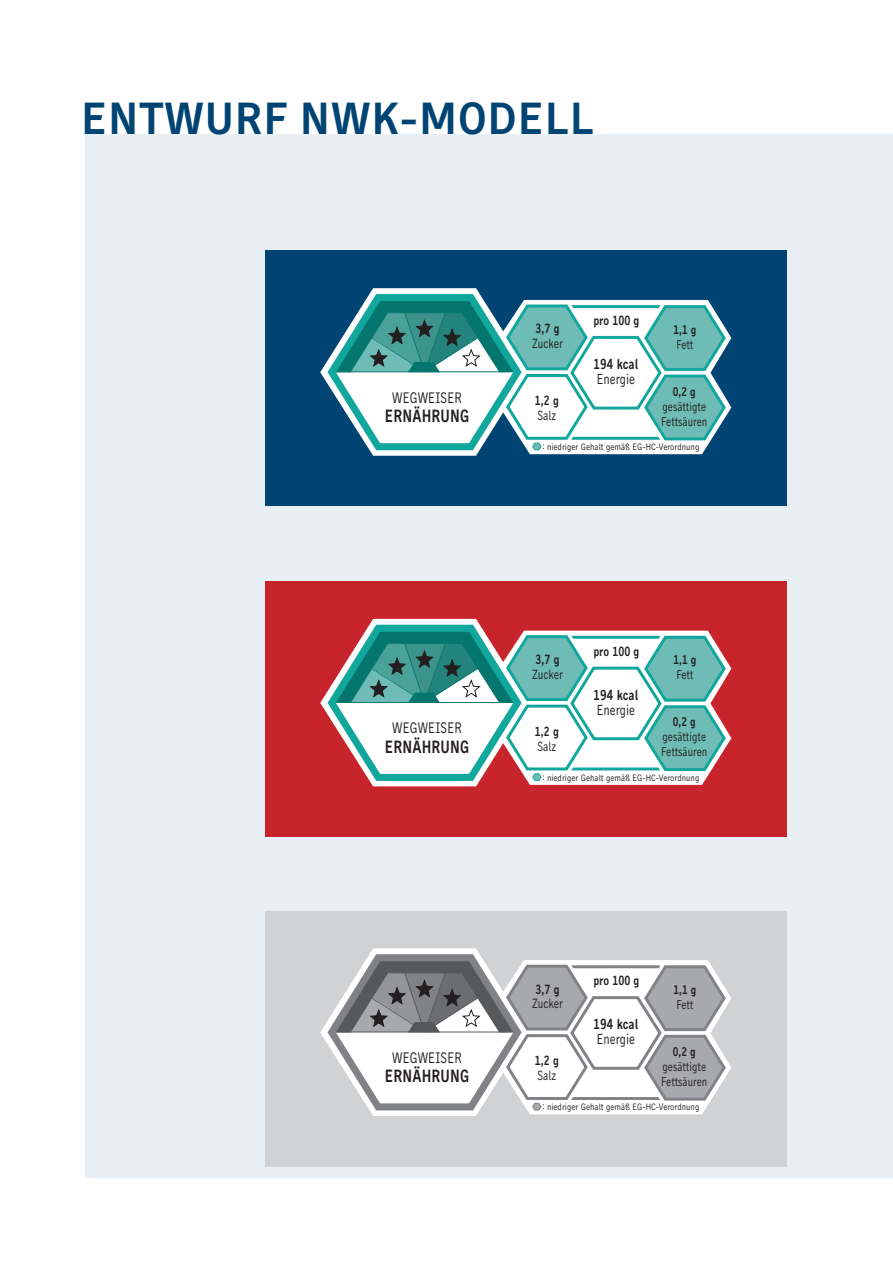
<style>
.page{position:relative;width:893px;height:1263px;background:#fff}
.page>*{position:absolute;margin:0;border:0;box-sizing:border-box;transform-origin:0 0}
.t1{font:45px "Skopex Gothic Bld TF";letter-spacing:.02em;color:#004473}
.t2{font:17.7px "Skopex Gothic Bld TF";letter-spacing:.01em;color:#231f20;scale:.82 1}
.t3{font:15.15px "Skopex Gothic Reg TF";letter-spacing:.01em;color:#231f20;scale:.82 1}
.t4{font:14.55px "Skopex Gothic Bld TF";color:#231f20;scale:.82 1}
.t5{font:14.55px "Skopex Gothic Reg TF";color:#231f20;scale:.82 1}
.t6{font:13.35px "Skopex Gothic Bld TF";color:#231f20;scale:.82 1}
.t7{font:13.35px "Skopex Gothic Reg TF";color:#231f20;scale:.82 1}
.t8{font:12.6px/15px "Skopex Gothic Reg TF";color:#231f20;scale:.82 1}
.t9{font:12.6px "Skopex Gothic Bld TF";color:#231f20;scale:.82 1}
.t10{font:9.15px "Skopex Gothic Reg TF";color:#231f20;scale:.9 1}
</style>
<div class="page">
<div style="left:86px;top:134px;width:807px;height:1044px;background:#e9f0f5"></div>
<div style="left:265px;top:251px;width:522px;height:255px;background:#004473"></div>
<svg style="left:320px;top:332px;width:411px;height:124px"></svg>
<div style="left:265px;top:582px;width:522px;height:255px;background:#c8242b"></div>
<svg style="left:320px;top:663px;width:411px;height:123px"></svg>
<div style="left:265px;top:911px;width:522px;height:255px;background:#d1d2d4"></div>
<svg style="left:320px;top:993px;width:411px;height:123px"></svg>
<svg style="left:323px;top:288px;width:405px;height:166px;background:#8dbfc3"></svg>
<svg style="left:323px;top:618px;width:405px;height:166px;background:#aabab8"></svg>
<svg style="left:323px;top:948px;width:405px;height:166px"></svg>
<h1 class="t1" style="left:81px;top:91px;width:514px">ENTWURF NWK-MODELL</h1>
<h3 class="t3" style="left:392px;top:388px;width:87px">WEGWEISER</h3>
<h2 class="t2" style="left:385px;top:405px;width:104px">ERNÄHRUNG</h2>
<h3 class="t6" style="left:536px;top:320px;width:31px">3,7 g</h3>
<h3 class="t7" style="left:532px;top:335px;width:39px">Zucker</h3>
<h3 class="t6" style="left:535px;top:392px;width:31px">1,2 g</h3>
<h3 class="t7" style="left:538px;top:407px;width:24px">Salz</h3>
<h3 class="t6" style="left:593px;top:312px;width:58px">pro 100 g</h3>
<h3 class="t4" style="left:594px;top:355px;width:56px">194 kcal</h3>
<h3 class="t5" style="left:597px;top:370px;width:48px">Energie</h3>
<h3 class="t9" style="left:674px;top:322px;width:29px">1,1 g</h3>
<h3 class="t8" style="left:676px;top:337px;width:22px">Fett</h3>
<h3 class="t9" style="left:673px;top:384px;width:29px">0,2 g</h3>
<h3 class="t8" style="left:661px;top:399px;width:58px">gesättigte<br>Fettsäuren</h3>
<p class="t10" style="left:543px;top:441px;width:176px">: niedriger Gehalt gemäß EG-HC-Verordnung</p>
<h3 class="t3" style="left:392px;top:719px;width:87px">WEGWEISER</h3>
<h2 class="t2" style="left:385px;top:736px;width:104px">ERNÄHRUNG</h2>
<h3 class="t6" style="left:536px;top:651px;width:31px">3,7 g</h3>
<h3 class="t7" style="left:532px;top:666px;width:39px">Zucker</h3>
<h3 class="t6" style="left:535px;top:723px;width:31px">1,2 g</h3>
<h3 class="t7" style="left:538px;top:738px;width:24px">Salz</h3>
<h3 class="t6" style="left:593px;top:643px;width:58px">pro 100 g</h3>
<h3 class="t4" style="left:594px;top:686px;width:56px">194 kcal</h3>
<h3 class="t5" style="left:597px;top:701px;width:48px">Energie</h3>
<h3 class="t9" style="left:674px;top:652px;width:29px">1,1 g</h3>
<h3 class="t8" style="left:676px;top:667px;width:22px">Fett</h3>
<h3 class="t9" style="left:673px;top:714px;width:29px">0,2 g</h3>
<h3 class="t8" style="left:661px;top:729px;width:58px">gesättigte<br>Fettsäuren</h3>
<p class="t10" style="left:543px;top:772px;width:176px">: niedriger Gehalt gemäß EG-HC-Verordnung</p>
<h3 class="t3" style="left:392px;top:1048px;width:87px">WEGWEISER</h3>
<h2 class="t2" style="left:385px;top:1065px;width:104px">ERNÄHRUNG</h2>
<h3 class="t6" style="left:536px;top:981px;width:31px">3,7 g</h3>
<h3 class="t7" style="left:532px;top:996px;width:39px">Zucker</h3>
<h3 class="t6" style="left:535px;top:1052px;width:31px">1,2 g</h3>
<h3 class="t7" style="left:538px;top:1067px;width:24px">Salz</h3>
<h3 class="t6" style="left:593px;top:973px;width:58px">pro 100 g</h3>
<h3 class="t4" style="left:594px;top:1015px;width:56px">194 kcal</h3>
<h3 class="t5" style="left:597px;top:1030px;width:48px">Energie</h3>
<h3 class="t9" style="left:674px;top:982px;width:29px">1,1 g</h3>
<h3 class="t8" style="left:676px;top:997px;width:22px">Fett</h3>
<h3 class="t9" style="left:673px;top:1044px;width:29px">0,2 g</h3>
<h3 class="t8" style="left:661px;top:1059px;width:58px">gesättigte<br>Fettsäuren</h3>
<p class="t10" style="left:543px;top:1101px;width:176px">: niedriger Gehalt gemäß EG-HC-Verordnung</p>
</div>
